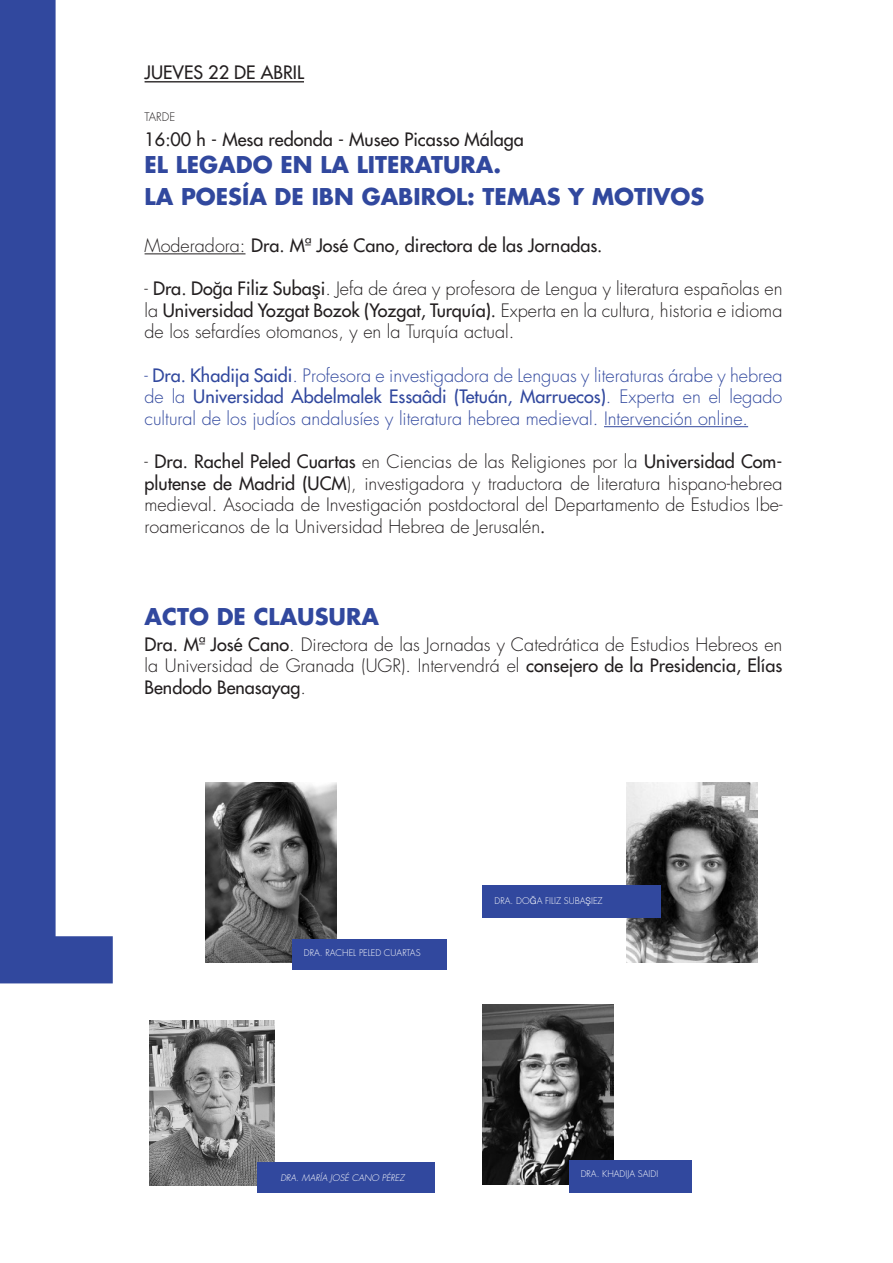
<style>
.page{position:relative;width:893px;height:1263px;background:#fff}
.page>*{position:absolute;margin:0;border:0;box-sizing:border-box;transform-origin:0 0}
.Actividades{font:700 22.5px "Futura LT";color:#31489e}
.t1{font:300 18px/21.6px "Futura LT";color:#231f20;text-align:justify}
.t2{font:300 18px/21.6px "Futura LT";color:#31489e;text-align:justify}
.Horas{font:18px "Futura LT";color:#231f20}
.franjas_día{font:300 11.55px "Futura LT";color:#231f20}
.t3{font:300 9px "Futura LT";color:#fff}
.nombres_ponentes{font:italic 300 8.85px "Futura LT";color:#fff}
.s1{font-weight:300}
.s2{font-weight:400}
.s3{font-family:"Helvetica";font-weight:400}
.s4{font-family:"Helvetica"}
</style>
<div class="page">
<hr style="left:145px;top:81px;width:159px;height:1px;background:#231f20">
<hr style="left:145px;top:253px;width:100px;height:1px;background:#231f20">
<hr style="left:604px;top:426px;width:144px;height:1px;background:#31489e">
<svg style="left:0;top:0;width:113px;height:983px;fill:#31489e"></svg>
<img style="left:206px;top:782px;width:131px;height:181px">
<div style="left:292px;top:939px;width:154px;height:30px;background:#31489e"></div>
<img style="left:483px;top:1004px;width:131px;height:180px">
<div style="left:569px;top:1160px;width:122px;height:33px;background:#31489e"></div>
<img style="left:626px;top:782px;width:131px;height:181px">
<div style="left:483px;top:885px;width:178px;height:33px;background:#31489e"></div>
<img style="left:149px;top:1020px;width:125px;height:165px">
<div style="left:257px;top:1162px;width:178px;height:31px;background:#31489e"></div>
<p class="Horas" style="left:145px;top:61px;width:161px">JUEVES 22 DE ABRIL</p>
<p class="franjas_día" style="left:145px;top:109px;width:32px">TARDE</p>
<p class="Horas" style="left:145px;top:128px;width:381px">16:00 h - Mesa redonda - Museo Picasso Málaga</p>
<p class="Actividades" style="left:145px;top:150px;width:358px">EL LEGADO EN LA LITERATURA.</p>
<p class="Actividades" style="left:145px;top:181px;width:561px">LA POESÍA DE IBN GABIROL: TEMAS Y MOTIVOS</p>
<p class="Horas" style="left:145px;top:234px;width:459px"><span class="s1">Moderadora:</span> Dra. Mª José Cano, directora de las Jornadas.</p>
<p class="t1" style="left:145px;top:278px;width:639px">- <span class="s2">Dra. Do</span><span class="s3">ğ</span><span class="s2">a Filiz Suba</span><span class="s3">ş</span><span class="s2">i</span>. Jefa de área y profesora de Lengua y literatura españolas en la <span class="s2">Universidad Yozgat Bozok (Yozgat, Turquía).</span> Experta en la cultura, historia e idioma de los sefardíes otomanos, y en la Turquía actual.</p>
<p class="t2" style="left:145px;top:365px;width:639px">- <span class="s2">Dra. Khadija Saidi</span>. Profesora e investigadora de Lenguas y literaturas árabe y hebrea de la <span class="s2">Universidad Abdelmalek Essaâdi (Tetuán, Marruecos)</span>. Experta en el legado cultural de los judíos andalusíes y literatura hebrea medieval. Intervención online.</p>
<p class="t1" style="left:145px;top:451px;width:639px">- <span class="s2">Dra. Rachel Peled Cuartas</span> en Ciencias de las Religiones por la <span class="s2">Universidad Com&shy;plutense de Madrid (UCM</span>), investigadora y traductora de literatura hispano-hebrea medieval. Asociada de Investigación postdoctoral del Departamento de Estudios Ibe&shy;roamericanos de la Universidad Hebrea de Jerusalén<span class="s2">.</span></p>
<p class="Actividades" style="left:145px;top:601px;width:236px">ACTO DE CLAUSURA</p>
<p class="t1" style="left:145px;top:634px;width:639px"><span class="s2">Dra. Mª José Cano</span>. Directora de las Jornadas y Catedrática de Estudios Hebreos en la Universidad de Granada (UGR). Intervendrá el <span class="s2">consejero de la Presidencia, Elías Bendodo Benasayag</span>.</p>
<p class="t3" style="left:304px;top:947px;width:118px">DRA. RACHEL PELED CUARTAS</p>
<p class="t3" style="left:495px;top:895px;width:110px">DRA. DO<span class="s4">Ğ</span>A FILIZ SUBA<span class="s4">Ş</span>IEZ</p>
<p class="nombres_ponentes" style="left:280px;top:1172px;width:125px">DRA. MARÍA JOSÉ CANO PÉREZ</p>
<p class="t3" style="left:581px;top:1168px;width:79px">DRA. KHADIJA SAIDI</p>
</div>
